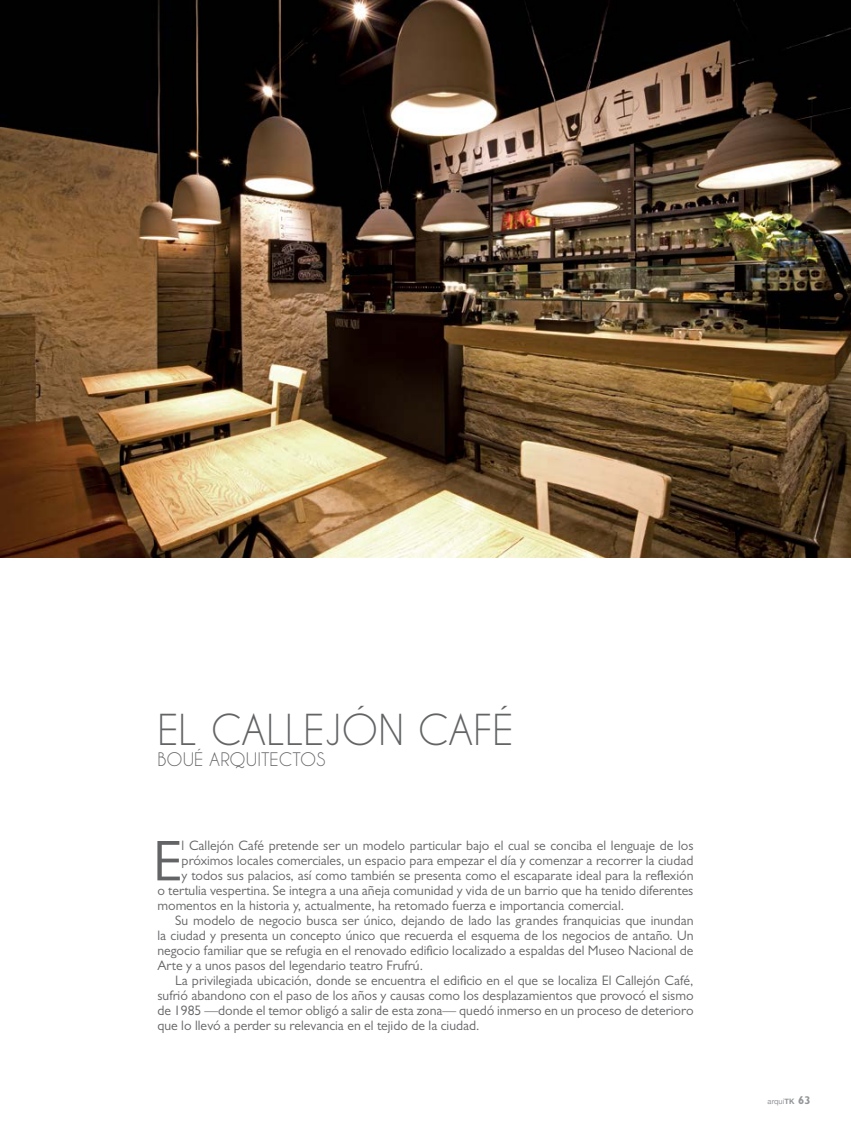
<style>
.page{position:relative;width:851px;height:1134px;background:#fff}
.page>*{position:absolute;margin:0;border:0;box-sizing:border-box;transform-origin:0 0}
.t1{font:57.75px "Gill Sans MT Pro";color:#636466}
.t2{font:40px "Caviar Dreams";color:#636466}
.t3{font:17.5px "Caviar Dreams";color:#636466}
.t4{font:13.75px "Gill Sans MT Pro";color:#636466}
.t5{font:7.5px "Helvetica Neue";letter-spacing:.005em;color:#939598}
.s1{font-weight:700}
.s2{font-family:"Gill Sans MT Pro";font-weight:700;font-size:11.25px}
</style>
<div class="page">
<img style="left:0;top:0;width:850px;height:558px">
<p class="t2" style="left:157px;top:706px;width:357px">EL CALLEJÓN CAFÉ</p>
<p class="t3" style="left:157px;top:749px;width:169px">BOUÉ ARQUITECTOS</p>
<p class="t1" style="left:153px;top:827px;width:30px">E</p>
<p class="t4" style="left:182px;top:837px;width:513px">l Callejón Café pretende ser un modelo particular bajo el cual se conciba el lenguaje de los</p>
<p class="t4" style="left:182px;top:852px;width:513px">próximos locales comerciales, un espacio para empezar el día y comenzar a recorrer la ciudad</p>
<p class="t4" style="left:182px;top:867px;width:513px">y todos sus palacios, así como también se presenta como el escaparate ideal para la reflexión</p>
<p class="t4" style="left:157px;top:882px;width:537px">o tertulia vespertina. Se integra a una añeja comunidad y vida de un barrio que ha tenido diferentes</p>
<p class="t4" style="left:157px;top:897px;width:468px">momentos en la historia y, actualmente, ha retomado fuerza e importancia comercial.</p>
<p class="t4" style="left:175px;top:912px;width:520px">Su modelo de negocio busca ser único, dejando de lado las grandes franquicias que inundan</p>
<p class="t4" style="left:157px;top:927px;width:537px">la ciudad y presenta un concepto único que recuerda el esquema de los negocios de antaño. Un</p>
<p class="t4" style="left:157px;top:942px;width:537px">negocio familiar que se refugia en el renovado edificio localizado a espaldas del Museo Nacional de</p>
<p class="t4" style="left:157px;top:957px;width:267px">Arte y a unos pasos del legendario teatro Frufrú.</p>
<p class="t4" style="left:175px;top:972px;width:519px">La privilegiada ubicación, donde se encuentra el edificio en el que se localiza El Callejón Café,</p>
<p class="t4" style="left:157px;top:987px;width:537px">sufrió abandono con el paso de los años y causas como los desplazamientos que provocó el sismo</p>
<p class="t4" style="left:157px;top:1002px;width:537px">de 1985 —donde el temor obligó a salir de esta zona— quedó inmerso en un proceso de deterioro</p>
<p class="t4" style="left:157px;top:1017px;width:323px">que lo llevó a perder su relevancia en el tejido de la ciudad.</p>
<p class="t5" style="left:767px;top:1095px;width:45px">arqui<span class="s1">TK</span> <span class="s2">63</span></p>
</div>
